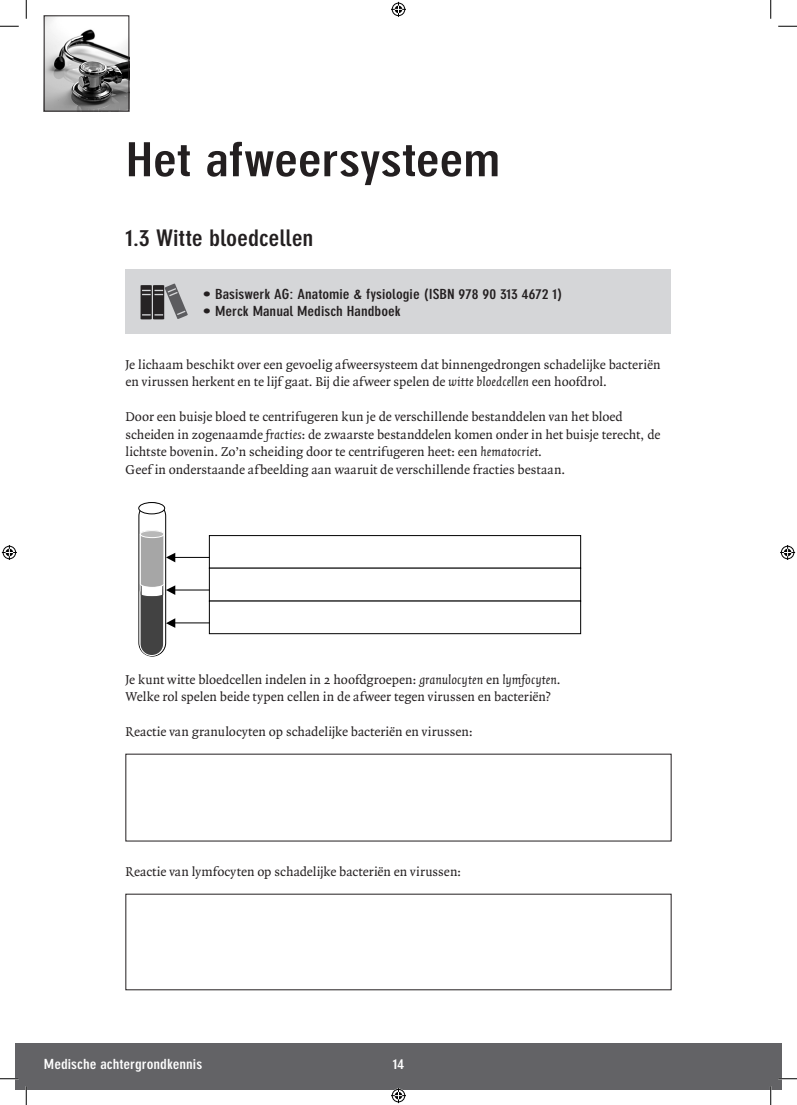
<style>
.page{position:relative;width:797px;height:1105px;background:#fff}
.page>*{position:absolute;margin:0;border:0;box-sizing:border-box;transform-origin:0 0}
.t1{font:700 condensed 46.25px "DIN Neuzeit Grotesk";letter-spacing:-.01em;color:#231f20;scale:1.3 1}
.t2{font:700 condensed 22.5px "DIN Neuzeit Grotesk";color:#231f20;scale:1.2 1}
.t3{font:13.75px/17.5px "Quadraat";color:#231f20}
.t4{font:700 condensed 13.75px "DIN Neuzeit Grotesk";color:#231f20;scale:1.2 1}
.t5{font:700 condensed 13.75px "DIN Neuzeit Grotesk";color:#fff;scale:1.2 1}
.s1{font-style:italic}
</style>
<div class="page">
<div style="left:16px;top:1043px;width:754px;height:46px;background:#636366"></div>
<div style="left:770px;top:1043px;width:11px;height:46px;background:#636366"></div>
<img style="left:46px;top:18px;width:81px;height:91px">
<div style="left:44px;top:16px;width:85px;height:95px;border:1px solid #231f20"></div>
<div style="left:125px;top:269px;width:546px;height:65px;background:#d5d6d8"></div>
<svg style="left:140px;top:283px;width:48px;height:36px"></svg>
<div style="left:209px;top:535px;width:372px;height:34px;border:1px solid #000"></div>
<div style="left:209px;top:601px;width:372px;height:33px;border:1px solid #000"></div>
<hr style="left:175px;top:557px;width:34px;height:1px;background:#000">
<hr style="left:175px;top:590px;width:34px;height:1px;background:#000">
<hr style="left:175px;top:622px;width:34px;height:1px;background:#000">
<svg style="left:166px;top:618px;width:9px;height:10px"></svg>
<div style="left:138px;top:502px;width:28px;height:154px;border:1px solid #000;border-radius:13px"></div>
<div style="left:139px;top:502px;width:26px;height:12px;background:#fff;border-radius:50%"></div>
<div style="left:138px;top:502px;width:27px;height:12px;border:1px solid #000;border-radius:50%"></div>
<div style="left:140px;top:582px;width:24px;height:73px;background:#424242;border-radius:12px"></div>
<div style="left:140px;top:581px;width:24px;height:75px;border:1px solid #fff;border-radius:12px"></div>
<svg style="left:139px;top:530px;width:36px;height:68px"></svg>
<svg style="left:0;top:25px;width:19px;height:2px"></svg>
<svg style="left:778px;top:25px;width:19px;height:2px"></svg>
<svg style="left:0;top:1078px;width:18px;height:1px"></svg>
<svg style="left:779px;top:1078px;width:18px;height:1px"></svg>
<svg style="left:25px;top:0;width:2px;height:19px"></svg>
<svg style="left:25px;top:1086px;width:2px;height:19px"></svg>
<svg style="left:770px;top:0;width:1px;height:19px"></svg>
<svg style="left:770px;top:1086px;width:1px;height:19px"></svg>
<svg style="left:391px;top:2px;width:15px;height:15px"></svg>
<svg style="left:391px;top:1088px;width:15px;height:15px"></svg>
<svg style="left:2px;top:545px;width:15px;height:15px"></svg>
<svg style="left:780px;top:545px;width:15px;height:15px"></svg>
<p class="t1" style="left:125px;top:142px;width:290px">Het afweersysteem</p>
<p class="t2" style="left:125px;top:230px;width:158px">1.3 Witte bloedcellen</p>
<p class="t4" style="left:203px;top:289px;width:301px">• Basiswerk AG: Anatomie &amp; fysiologie (ISBN 978 90 313 4672 1)</p>
<p class="t4" style="left:203px;top:306px;width:166px">• Merck Manual Medisch Handboek</p>
<p class="t3" style="left:125px;top:356px;width:536px">Je lichaam beschikt over een gevoelig afweersysteem dat binnengedrongen schadelijke bacteriën en virussen herkent en te lijf gaat. Bij die afweer spelen de <span class="s1">witte bloedcellen</span> een hoofdrol.</p>
<p class="t3" style="left:125px;top:409px;width:536px">Door een buisje bloed te centrifugeren kun je de verschillende bestanddelen van het bloed scheiden in zogenaamde <span class="s1">fracties</span>: de zwaarste bestanddelen komen onder in het buisje terecht, de lichtste bovenin. Zo’n scheiding door te centrifugeren heet: een <span class="s1">hematocriet</span>.<br>Geef in onderstaande afbeelding aan waaruit de verschillende fracties bestaan.</p>
<p class="t3" style="left:125px;top:671px;width:436px">Je kunt witte bloedcellen indelen in 2 hoofdgroepen: <span class="s1">granulocyten</span> en <span class="s1">lymfocyten</span>.<br>Welke rol spelen beide typen cellen in de afweer tegen virussen en bacteriën?</p>
<p class="t3" style="left:125px;top:724px;width:349px">Reactie van granulocyten op schadelijke bacteriën en virussen:</p>
<p class="t3" style="left:125px;top:864px;width:337px">Reactie van lymfocyten op schadelijke bacteriën en virussen:</p>
<p class="t5" style="left:44px;top:1059px;width:133px">Medische achtergrondkennis</p>
<p class="t5" style="left:393px;top:1059px;width:11px">14</p>
</div>
